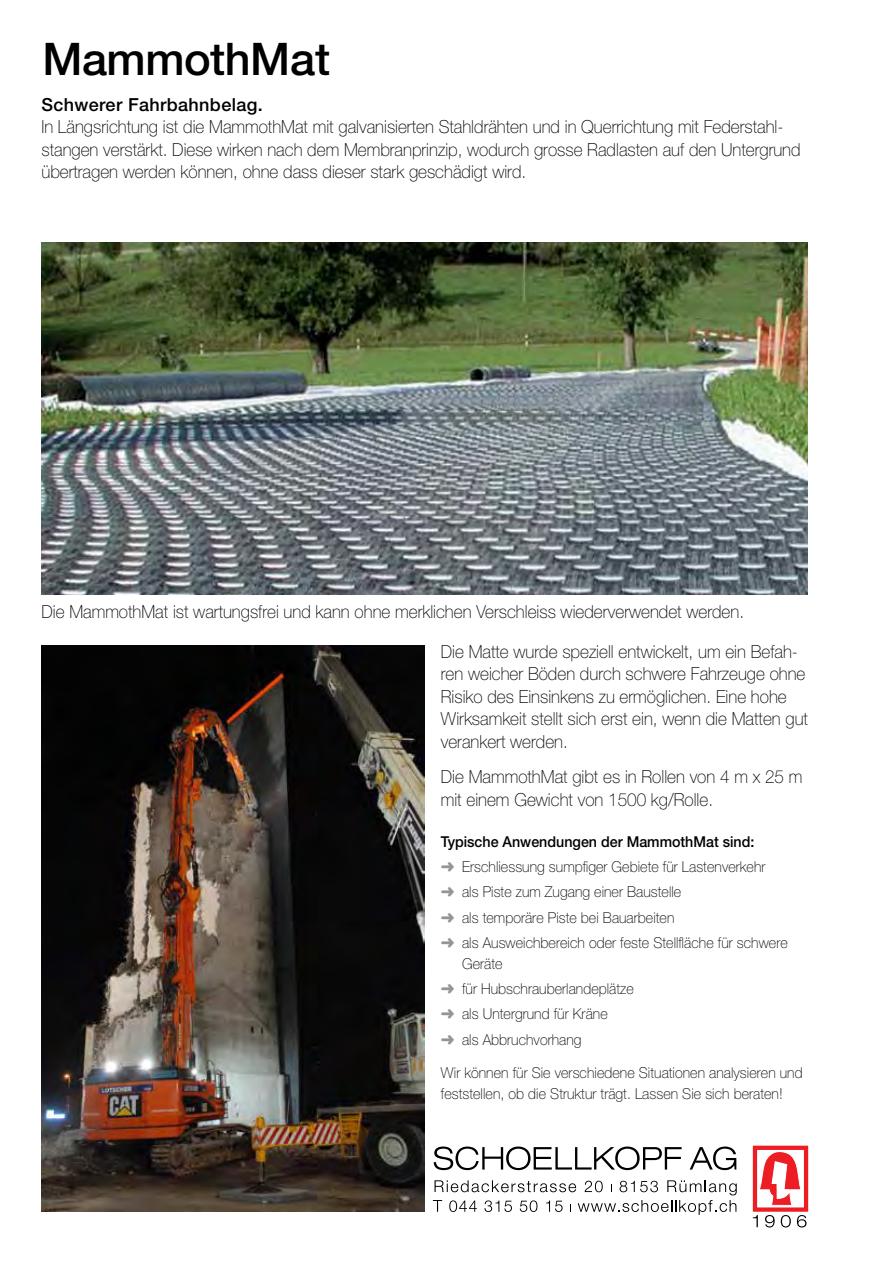
<style>
.page{position:relative;width:893px;height:1263px;background:#fff}
.page>*{position:absolute;margin:0;border:0;box-sizing:border-box;transform-origin:0 0}
.t1{font:500 45px "Helvetica Neue LT Pro";letter-spacing:-.01em;color:#000}
.t2{font:100 18px/22.5px "Helvetica Neue LT Pro";color:#000;scale:.95 1}
.t3{font:500 18px "Helvetica Neue LT Pro";letter-spacing:.02em;color:#000}
.t4{font:100 15px/25.2px "Helvetica Neue LT Pro";letter-spacing:.005em;color:#000;scale:.95 1}
.s1{font-weight:500}
.s2{color:#939598}
</style>
<div class="page">
<svg style="left:760px;top:1151px;width:41px;height:54px"></svg>
<div style="left:753px;top:1146px;width:55px;height:66px;border:4px solid #ed1d24"></div>
<svg style="left:753px;top:1215px;width:5px;height:12px"></svg>
<svg style="left:765px;top:1215px;width:10px;height:12px"></svg>
<svg style="left:781px;top:1215px;width:10px;height:12px"></svg>
<svg style="left:797px;top:1215px;width:9px;height:12px"></svg>
<svg style="left:434px;top:1146px;width:248px;height:24px"></svg>
<svg style="left:690px;top:1146px;width:46px;height:24px"></svg>
<svg style="left:433px;top:1180px;width:304px;height:35px"></svg>
<img style="left:41px;top:645px;width:384px;height:567px">
<img style="left:41px;top:242px;width:767px;height:352px">
<h1 class="t1" style="left:43px;top:32px;width:289px">MammothMat</h1>
<p class="t3" style="left:41px;top:94px;width:223px">Schwerer Fahrbahnbelag.</p>
<p class="t2" style="left:41px;top:115px;width:801px">In Längsrichtung ist die MammothMat mit galvanisierten Stahldrähten und in Querrichtung mit Federstahl&shy;stangen verstärkt. Diese wirken nach dem Membranprinzip, wodurch grosse Radlasten auf den Untergrund übertragen werden können, ohne dass dieser stark geschädigt wird.</p>
<p class="t2" style="left:41px;top:601px;width:741px">Die MammothMat ist wartungsfrei und kann ohne merklichen Verschleiss wiederverwendet werden.</p>
<p class="t2" style="left:441px;top:640px;width:388px">Die Matte wurde speziell entwickelt, um ein Befah&shy;ren weicher Böden durch schwere Fahrzeuge ohne Risiko des Einsinkens zu ermöglichen. Eine hohe Wirksamkeit stellt sich erst ein, wenn die Matten gut verankert werden.</p>
<p class="t2" style="left:441px;top:765px;width:382px">Die MammothMat gibt es in Rollen von 4 m x 25 m mit einem Gewicht von 1500 kg/Rolle.</p>
<p class="t4" style="left:441px;top:829px;width:367px"><span class="s1">Typische Anwendungen der MammothMat sind:<br></span><span class="s2">➜</span> Erschliessung sumpfiger Gebiete für Lastenverkehr<br><span class="s2">➜</span> als Piste zum Zugang einer Baustelle<br><span class="s2">➜</span> als temporäre Piste bei Bauarbeiten<br><span class="s2">➜</span> als Ausweichbereich oder feste Stellfläche für schwere</p>
<p class="t4" style="left:441px;top:951px;width:205px;text-indent:21px">Geräte<br><span class="s2">➜</span> für Hubschrauberlandeplätze <span class="s2">➜</span> als Untergrund für Kräne<br><span class="s2">➜</span> als Abbruchvorhang</p>
<p class="t4" style="left:441px;top:1062px;width:382px;line-height:21px">Wir können für Sie verschiedene Situationen analysieren und feststellen, ob die Struktur trägt. Lassen Sie sich beraten!</p>
</div>
